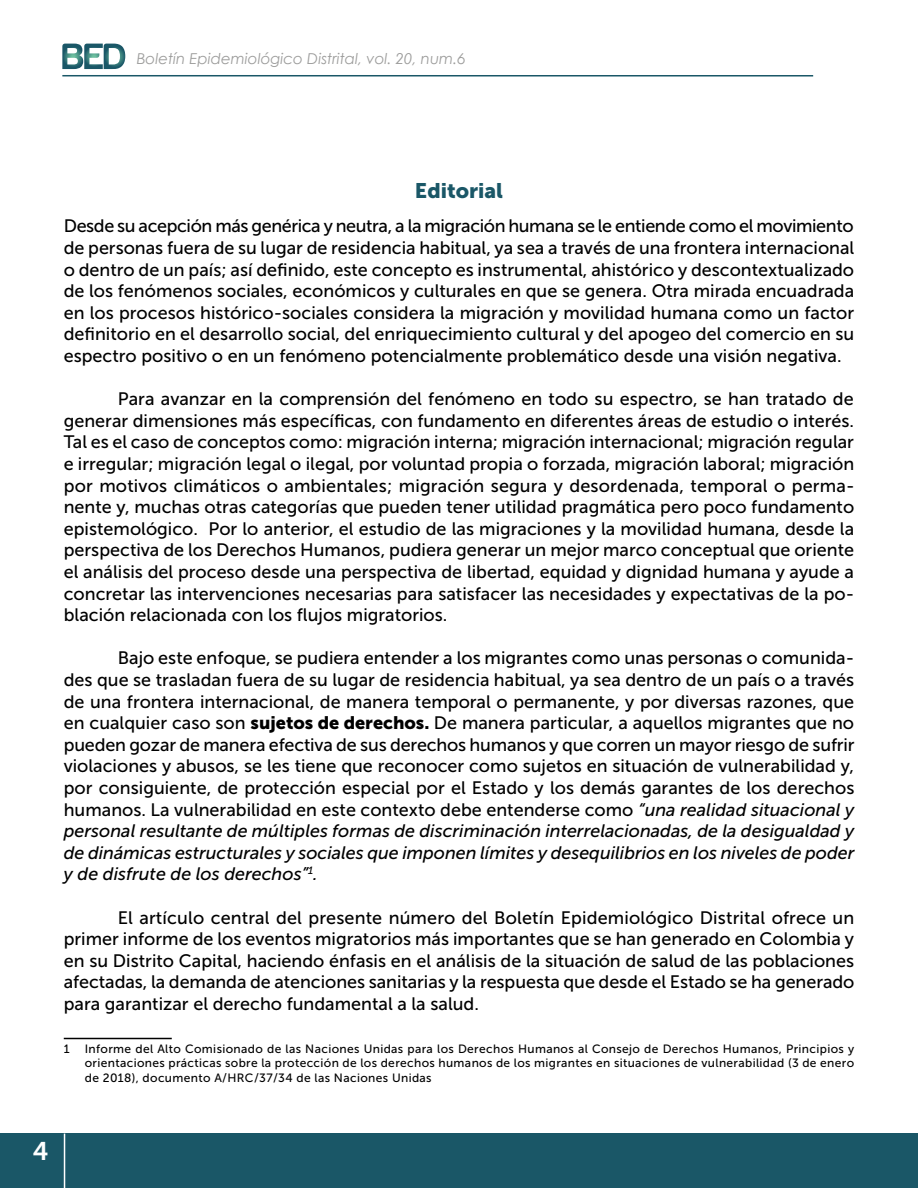
<style>
.page{position:relative;width:918px;height:1188px;background:#fff}
.page>*{position:absolute;margin:0;border:0;box-sizing:border-box;transform-origin:0 0}
.t1{font:25.5px "Museo Sans 700";color:#fff}
.t2{font:21px "Museo Sans 900";color:#1a5767}
.t3{font:18px/21.6px "Museo Sans 500";color:#000;text-align:justify}
.t4{font:italic 15px "Century Gothic";color:#9d9d9c}
.t5{font:12px/14.4px "Museo Sans 500";letter-spacing:.03em;color:#000;text-align:justify}
.s1{font-family:"Museo Sans 900"}
.s2{font-style:italic}
</style>
<div class="page">
<div style="left:0;top:1134px;width:918px;height:54px;background:#1a5767"></div>
<hr style="left:62px;top:75px;width:751px;height:2px;background:#1a5767">
<svg style="left:62px;top:44px;width:63px;height:25px"></svg>
<hr style="left:64px;top:1134px;width:1px;height:54px;background:#fff">
<hr style="left:64px;top:1038px;width:108px;height:1px;background:#000">
<p class="t4" style="left:137px;top:48px;width:330px">Boletín Epidemiológico Distrital, vol. 20, num.6</p>
<p class="t2" style="left:415px;top:179px;width:90px">Editorial</p>
<p class="t3" style="left:64px;top:215px;width:792px">Desde su acepción más genérica y neutra, a la migración humana se le entiende como el movimiento de personas fuera de su lugar de residencia habitual, ya sea a través de una frontera internacional o dentro de un país; así definido, este concepto es instrumental, ahistórico y descontextualizado de los fenómenos sociales, económicos y culturales en que se genera. Otra mirada encuadrada en los procesos histórico-sociales considera la migración y movilidad humana como un factor definitorio en el desarrollo social, del enriquecimiento cultural y del apogeo del comercio en su espectro positivo o en un fenómeno potencialmente problemático desde una visión negativa.</p>
<p class="t3" style="left:64px;top:388px;width:792px;text-indent:54px">Para avanzar en la comprensión del fenómeno en todo su espectro, se han tratado de generar dimensiones más específicas, con fundamento en diferentes áreas de estudio o interés.<br>Tal es el caso de conceptos como: migración interna; migración internacional; migración regular e irregular; migración legal o ilegal, por voluntad propia o forzada, migración laboral; migración por motivos climáticos o ambientales; migración segura y desordenada, temporal o perma&shy;nente y, muchas otras categorías que pueden tener utilidad pragmática pero poco fundamento epistemológico. Por lo anterior, el estudio de las migraciones y la movilidad humana, desde la perspectiva de los Derechos Humanos, pudiera generar un mejor marco conceptual que oriente el análisis del proceso desde una perspectiva de libertad, equidad y dignidad humana y ayude a concretar las intervenciones necesarias para satisfacer las necesidades y expectativas de la po&shy;blación relacionada con los flujos migratorios.</p>
<p class="t3" style="left:64px;top:647px;width:792px;text-indent:54px">Bajo este enfoque, se pudiera entender a los migrantes como unas personas o comunida&shy;des que se trasladan fuera de su lugar de residencia habitual, ya sea dentro de un país o a través de una frontera internacional, de manera temporal o permanente, y por diversas razones, que en cualquier caso son <span class="s1">sujetos de derechos.</span> De manera particular, a aquellos migrantes que no pueden gozar de manera efectiva de sus derechos humanos y que corren un mayor riesgo de sufrir violaciones y abusos, se les tiene que reconocer como sujetos en situación de vulnerabilidad y, por consiguiente, de protección especial por el Estado y los demás garantes de los derechos humanos. La vulnerabilidad en este contexto debe entenderse como <span class="s2">“una realidad situacional y personal resultante de múltiples formas de discriminación interrelacionadas, de la desigualdad y de dinámicas estructurales y sociales que imponen límites y desequilibrios en los niveles de poder y de disfrute de los derechos”</span><sup>1</sup><span class="s2">.</span></p>
<p class="t3" style="left:64px;top:907px;width:792px;text-indent:54px">El artículo central del presente número del Boletín Epidemiológico Distrital ofrece un primer informe de los eventos migratorios más importantes que se han generado en Colombia y en su Distrito Capital, haciendo énfasis en el análisis de la situación de salud de las poblaciones afectadas, la demanda de atenciones sanitarias y la respuesta que desde el Estado se ha generado para garantizar el derecho fundamental a la salud.</p>
<p class="t5" style="left:64px;top:1042px;width:7px">1</p>
<p class="t5" style="left:85px;top:1042px;width:771px">Informe del Alto Comisionado de las Naciones Unidas para los Derechos Humanos al Consejo de Derechos Humanos, Principios y orientaciones prácticas sobre la protección de los derechos humanos de los migrantes en situaciones de vulnerabilidad (3 de enero de 2018), documento A/HRC/37/34 de las Naciones Unidas</p>
<h1 class="t1" style="left:33px;top:1137px;width:17px">4</h1>
</div>
